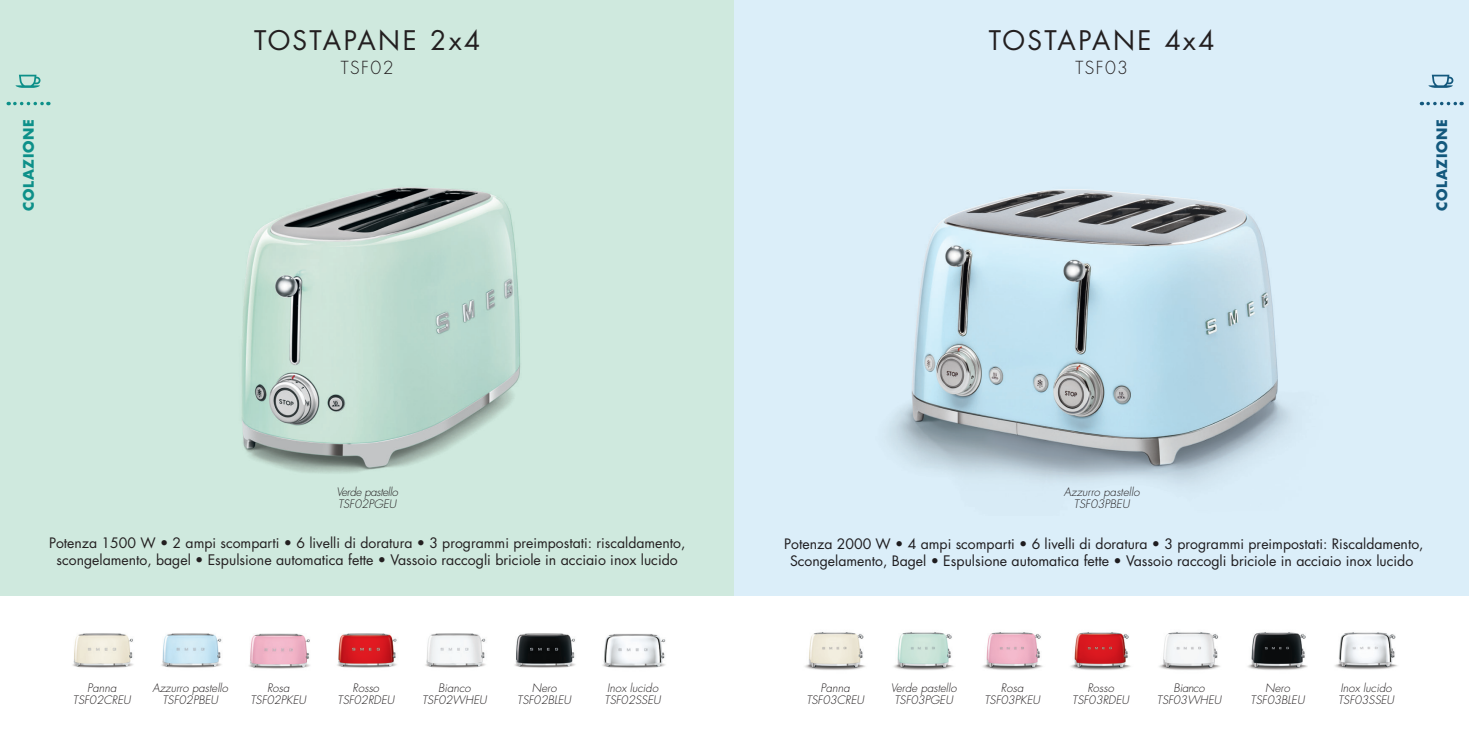
<style>
.page{position:relative;width:1469px;height:735px;background:#fff}
.page>*{position:absolute;margin:0;border:0;box-sizing:border-box;transform-origin:0 0}
.t1{font:26.25px "Futura Std";letter-spacing:.09em;color:#231f20}
.t2{font:300 17.5px "Futura Std";letter-spacing:.085em;color:#231f20}
.t3{font:14.17px "Futura Std";color:#231f20}
.t4{font:14px "Futura Std";color:#231f20}
.t5{font:700 14px "Futura Std";letter-spacing:.045em;color:#0d9089}
.t6{font:700 14px "Futura Std";letter-spacing:.045em;color:#13587d}
.t7{font:italic 300 11.38px/12.2px "Futura Std";color:#231f20;text-align:center}
.t8{font:italic 300 11.38px/12.2px "Futura Std";letter-spacing:-.03em;color:#231f20}
.s1{font-size:14px}
</style>
<div class="page">
<div style="left:0;top:0;width:734px;height:595px;background:#cfe9de"></div>
<div style="left:734px;top:0;width:734px;height:595px;background:#dbeef9"></div>
<img style="left:911px;top:189px;width:366px;height:275px">
<img style="left:241px;top:187px;width:278px;height:280px">
<img style="left:1159px;top:632px;width:61px;height:38px">
<img style="left:893px;top:632px;width:61px;height:38px">
<img style="left:805px;top:632px;width:61px;height:38px">
<img style="left:1247px;top:632px;width:61px;height:38px">
<img style="left:1070px;top:632px;width:61px;height:38px">
<img style="left:1335px;top:632px;width:63px;height:38px">
<img style="left:982px;top:632px;width:61px;height:38px">
<img style="left:337px;top:633px;width:60px;height:35px">
<img style="left:602px;top:634px;width:64px;height:34px">
<img style="left:514px;top:633px;width:62px;height:35px">
<img style="left:425px;top:633px;width:61px;height:35px">
<img style="left:161px;top:633px;width:61px;height:35px">
<img style="left:249px;top:633px;width:61px;height:36px">
<img style="left:72px;top:633px;width:62px;height:35px">
<svg style="left:15px;top:102px;width:34px;height:3px"></svg>
<svg style="left:16px;top:75px;width:25px;height:13px"></svg>
<svg style="left:1421px;top:102px;width:40px;height:3px"></svg>
<svg style="left:1428px;top:75px;width:25px;height:13px"></svg>
<p class="t5" style="left:19px;top:211px;width:93px;rotate:-90deg">COLAZIONE</p>
<h1 class="t1" style="left:254px;top:23px;width:227px">TOSTAPANE 2x4</h1>
<h2 class="t2" style="left:341px;top:57px;width:54px">TSF02</h2>
<h1 class="t1" style="left:989px;top:23px;width:227px">TOSTAPANE 4x4</h1>
<h2 class="t2" style="left:1075px;top:57px;width:54px">TSF03</h2>
<p class="t6" style="left:1432px;top:211px;width:93px;rotate:-90deg">COLAZIONE</p>
<p class="t8" style="left:336px;top:486px;width:63px">Verde pastello<br>TSF02PGEU</p>
<p class="t7" style="left:1063px;top:486px;width:77px">Azzurro pastello<br>TSF03PBEU</p>
<p class="t4" style="left:49px;top:533px;width:638px">Potenza 1500 W • 2 ampi scomparti • 6 livelli di doratura • 3 programmi preimpostati: riscaldamento,</p>
<p class="t3" style="left:57px;top:550px;width:622px"><span class="s1">scongelamento, bagel •</span> Espulsione automatica fette <span class="s1">•</span> Vassoio raccogli briciole in acciaio inox lucido</p>
<p class="t4" style="left:784px;top:534px;width:641px">Potenza 2000 W • 4 ampi scomparti • 6 livelli di doratura • 3 programmi preimpostati: Riscaldamento,</p>
<p class="t3" style="left:790px;top:551px;width:625px"><span class="s1">Scongelamento, Bagel •</span> Espulsione automatica fette <span class="s1">•</span> Vassoio raccogli briciole in acciaio inox lucido</p>
<p class="t7" style="left:73px;top:681px;width:59px">Panna<br>TSF02CREU</p>
<p class="t7" style="left:152px;top:681px;width:77px">Azzurro pastello<br>TSF02PBEU</p>
<p class="t7" style="left:250px;top:681px;width:57px">Rosa<br>TSF02PKEU</p>
<p class="t7" style="left:337px;top:681px;width:58px">Rosso<br>TSF02RDEU</p>
<p class="t7" style="left:604px;top:681px;width:58px;text-align:left">Inox lucido<br>TSF02SSEU</p>
<p class="t7" style="left:517px;top:681px;width:55px">Nero<br>TSF02BLEU</p>
<p class="t7" style="left:422px;top:681px;width:66px">Bianco<br>TSF02WHEU</p>
<p class="t7" style="left:890px;top:681px;width:67px">Verde pastello<br>TSF03PGEU</p>
<p class="t7" style="left:1072px;top:681px;width:58px">Rosso<br>TSF03RDEU</p>
<p class="t7" style="left:1337px;top:681px;width:58px;text-align:left">Inox lucido<br>TSF03SSEU</p>
<p class="t7" style="left:806px;top:681px;width:59px">Panna<br>TSF03CREU</p>
<p class="t7" style="left:1250px;top:681px;width:55px">Nero<br>TSF03BLEU</p>
<p class="t7" style="left:984px;top:681px;width:57px">Rosa<br>TSF03PKEU</p>
<p class="t7" style="left:1156px;top:681px;width:66px">Bianco<br>TSF03WHEU</p>
</div>
